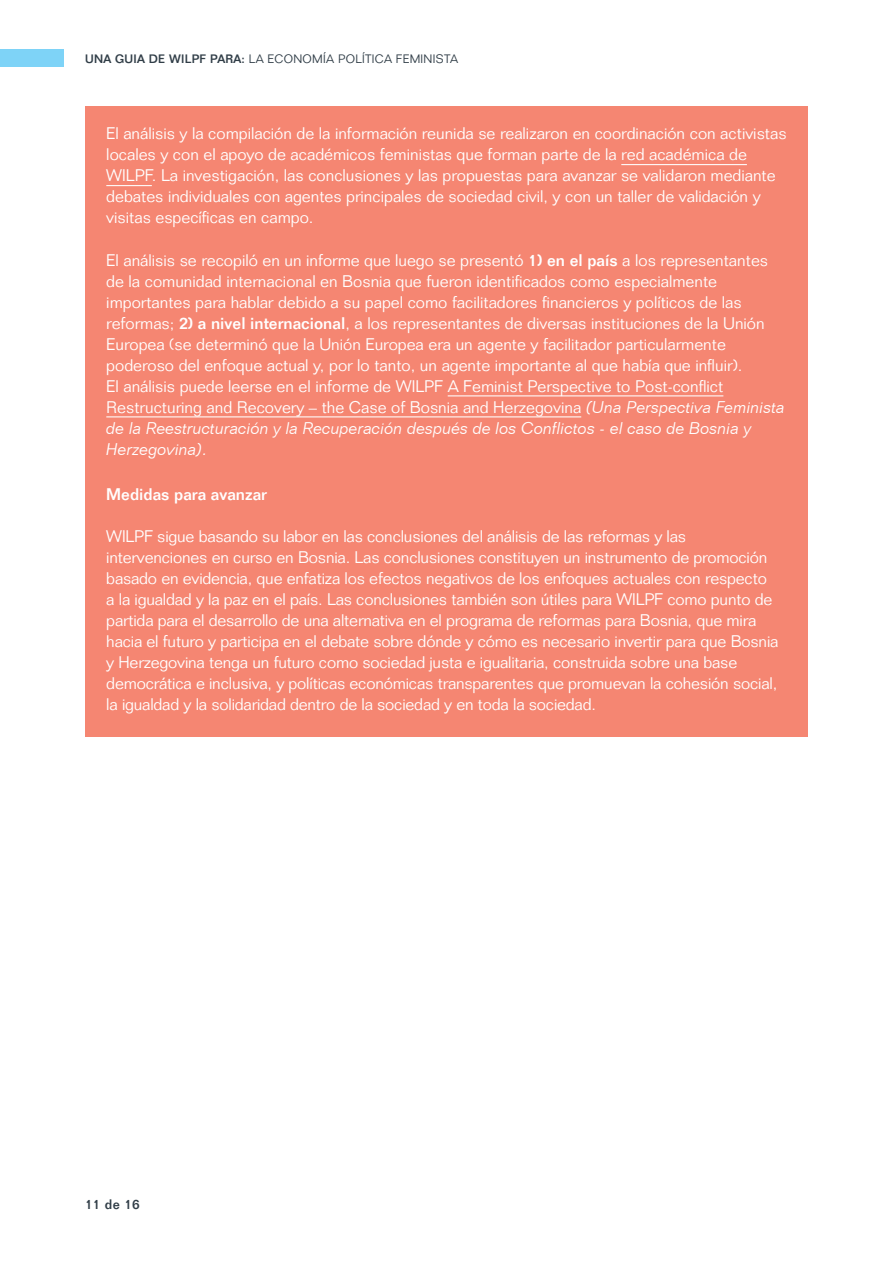
<style>
.page{position:relative;width:893px;height:1263px;background:#fff}
.page>*{position:absolute;margin:0;border:0;box-sizing:border-box;transform-origin:0 0}
.t1{font:300 16.5px/21px "Folio Std";color:#fff}
.t2{font:italic 300 16.5px/21px "Folio BT";color:#fff}
.t3{font:500 16.5px "Folio Std";color:#fff}
.t4{font:500 13.5px "Folio Std";color:#313e48}
.t5{font:300 12px "Folio Std";letter-spacing:.025em;color:#313e48}
.s1{font-weight:500}
.s2{font-family:"Folio BT";font-style:italic}
</style>
<div class="page">
<div style="left:0;top:50px;width:64px;height:17px;background:#7ed3f7"></div>
<div style="left:85px;top:106px;width:723px;height:143px;background:#f58672"></div>
<hr style="left:621px;top:164px;width:126px;height:1px;background:#fff">
<hr style="left:106px;top:185px;width:46px;height:1px;background:#fff">
<div style="left:85px;top:233px;width:723px;height:248px;background:#f58672"></div>
<hr style="left:448px;top:395px;width:275px;height:1px;background:#fff">
<hr style="left:106px;top:416px;width:475px;height:1px;background:#fff">
<div style="left:85px;top:467px;width:723px;height:59px;background:#f58672"></div>
<div style="left:85px;top:509px;width:723px;height:227px;background:#f58672"></div>
<p class="t5" style="left:85px;top:51px;width:375px"><span class="s1">UNA GUIA DE WILPF PARA:</span> LA ECONOMÍA POLÍTICA FEMINISTA</p>
<p class="t1" style="left:106px;top:123px;width:682px">El análisis y la compilación de la información reunida se realizaron en coordinación con activistas locales y con el apoyo de académicos feministas que forman parte de la red académica de WILPF. La investigación, las conclusiones y las propuestas para avanzar se validaron mediante debates individuales con agentes principales de sociedad civil, y con un taller de validación y visitas específicas en campo.</p>
<p class="t1" style="left:106px;top:249px;width:680px">El análisis se recopiló en un informe que luego se presentó <span class="s1">1) en el país</span> a los representantes de la comunidad internacional en Bosnia que fueron identificados como especialmente importantes para hablar debido a su papel como facilitadores financieros y políticos de las reformas; <span class="s1">2) a nivel internacional</span>, a los representantes de diversas instituciones de la Unión Europea (se determinó que la Unión Europea era un agente y facilitador particularmente poderoso del enfoque actual y, por lo tanto, un agente importante al que había que influir).<br>El análisis puede leerse en el informe de WILPF A Feminist Perspective to Post-conflict Restructuring and Recovery – the Case of Bosnia and Herzegovina <span class="s2">(Una Perspectiva Feminista</span></p>
<p class="t2" style="left:106px;top:417px;width:646px">de la Reestructuración y la Recuperación después de los Conflictos - el caso de Bosnia y<br>Herzegovina).</p>
<p class="t3" style="left:106px;top:484px;width:162px">Medidas para avanzar</p>
<p class="t1" style="left:106px;top:526px;width:674px">WILPF sigue basando su labor en las conclusiones del análisis de las reformas y las intervenciones en curso en Bosnia. Las conclusiones constituyen un instrumento de promoción basado en evidencia, que enfatiza los efectos negativos de los enfoques actuales con respecto a la igualdad y la paz en el país. Las conclusiones también son útiles para WILPF como punto de partida para el desarrollo de una alternativa en el programa de reformas para Bosnia, que mira hacia el futuro y participa en el debate sobre dónde y cómo es necesario invertir para que Bosnia y Herzegovina tenga un futuro como sociedad justa e igualitaria, construida sobre una base democrática e inclusiva, y políticas económicas transparentes que promuevan la cohesión social, la igualdad y la solidaridad dentro de la sociedad y en toda la sociedad.</p>
<p class="t4" style="left:85px;top:1196px;width:56px">11 de 16</p>
</div>
